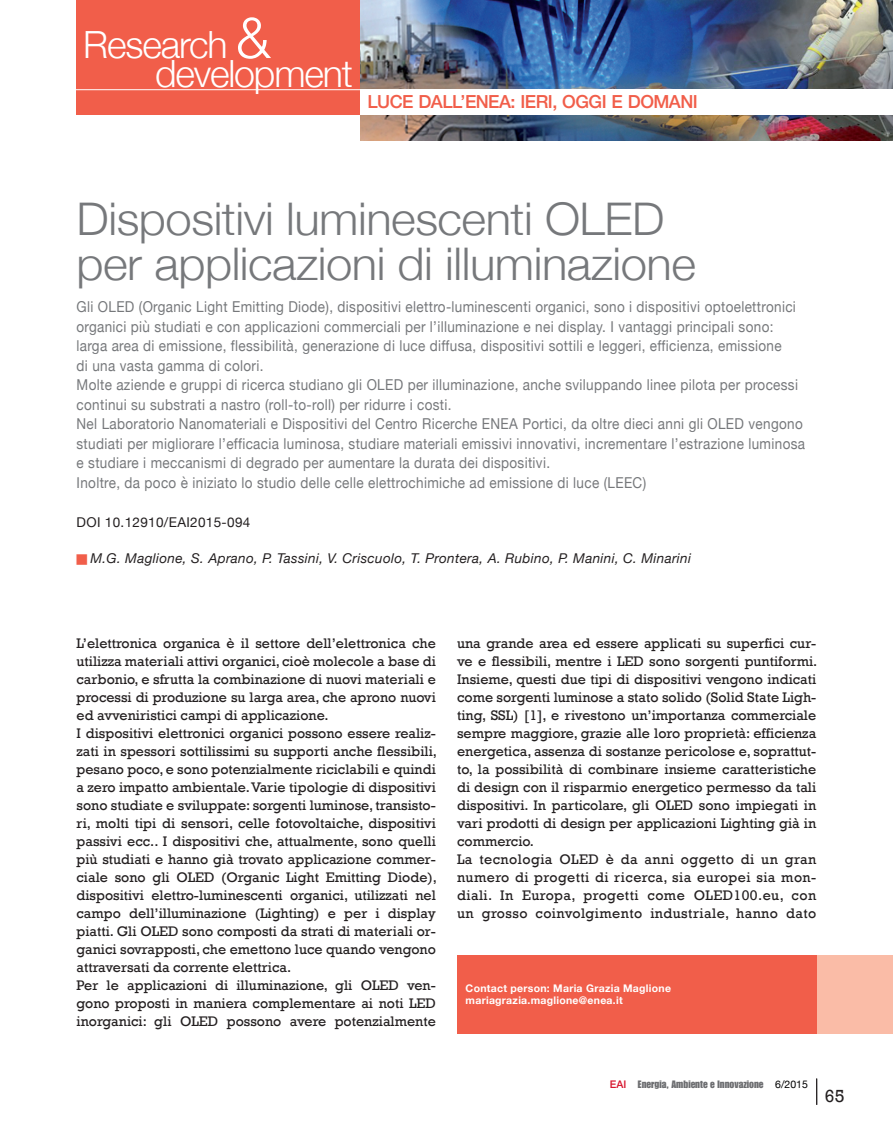
<style>
.page{position:relative;width:893px;height:1127px;background:#fff}
.page>*{position:absolute;margin:0;border:0;box-sizing:border-box;transform-origin:0 0}
.t1{font:300 45px/45px "Helvetica Neue";letter-spacing:-.01em;color:#76787b;scale:1.05 1}
.t2{font:300 37.5px/28.5px "Helvetica Neue";letter-spacing:-.03em;color:#fff}
.t3{font:500 18px "Helvetica Neue";letter-spacing:-.03em;color:#f15e4a}
.t4{font:18px "Rockwell";color:#231f20}
.t5{font:15px/19.5px "Helvetica Neue";letter-spacing:.025em;color:#76787b;scale:.9 1}
.t6{font:14.25px/18px "Rockwell";color:#231f20}
.t7{font:italic 13.5px "Helvetica Neue";letter-spacing:.025em;color:#231f20}
.t8{font:13.5px "Helvetica Neue";letter-spacing:.025em;color:#231f20}
.t9{font:700 10.5px/12px "Helvetica Neue";letter-spacing:.025em;color:#fff}
.t10{font:10.5px "Impact LT Std";color:#6c6d70}
.s1{font-size:57px}
.s2{color:#f15e4a}
.s3{font-family:"Helvetica Neue";font-weight:500;color:#d7162e}
.s4{font-family:"Helvetica Neue";color:#000}
</style>
<div class="page">
<svg style="left:816px;top:1078px;width:1px;height:27px"></svg>
<div style="left:816px;top:955px;width:77px;height:78px;background:#fabca7"></div>
<div style="left:457px;top:955px;width:359px;height:78px;background:#f15e4a"></div>
<div style="left:77px;top:0;width:283px;height:115px;background:#f15e4a"></div>
<img style="left:360px;top:0;width:533px;height:140px">
<hr style="left:32px;top:89px;width:861px;height:1px;background:#fff">
<div style="left:360px;top:89px;width:533px;height:25px;background:#fff"></div>
<h2 class="t2" style="left:155px;top:28px;width:199px;text-indent:-72px">Research <span class="s1">&amp; </span>development</h2>
<p class="t3" style="left:367px;top:87px;width:332px">LUCE DALL’ENEA: IERI, OGGI E DOMANI</p>
<h1 class="t1" style="left:77px;top:193px;width:591px">Dispositivi luminescenti OLED per applicazioni di illuminazione</h1>
<p class="t5" style="left:77px;top:298px;width:811px">Gli OLED (Organic Light Emitting Diode), dispositivi elettro-luminescenti organici, sono i dispositivi optoelettronici organici più studiati e con applicazioni commerciali per l’illuminazione e nei display. I vantaggi principali sono: larga area di emissione, flessibilità, generazione di luce diffusa, dispositivi sottili e leggeri, efficienza, emissione<br>di una vasta gamma di colori.<br>Molte aziende e gruppi di ricerca studiano gli OLED per illuminazione, anche sviluppando linee pilota per processi continui su substrati a nastro (roll-to-roll) per ridurre i costi.<br>Nel Laboratorio Nanomateriali e Dispositivi del Centro Ricerche ENEA Portici, da oltre dieci anni gli OLED vengono studiati per migliorare l’efficacia luminosa, studiare materiali emissivi innovativi, incrementare l’estrazione luminosa e studiare i meccanismi di degrado per aumentare la durata dei dispositivi.<br>Inoltre, da poco è iniziato lo studio delle celle elettrochimiche ad emissione di luce (LEEC)</p>
<p class="t8" style="left:77px;top:512px;width:175px">DOI 10.12910/EAI2015-094</p>
<p class="t7" style="left:77px;top:548px;width:616px"><span class="s2">■</span> M.G. Maglione, S. Aprano, P. Tassini, V. Criscuolo, T. Prontera, A. Rubino, P. Manini, C. Minarini</p>
<p class="t6" style="left:77px;top:634px;width:362px">L’elettronica organica è il settore dell’elettronica che utilizza materiali attivi organici, cioè molecole a base di carbonio, e sfrutta la combinazione di nuovi materiali e processi di produzione su larga area, che aprono nuovi ed avveniristici campi di applicazione.<br>I dispositivi elettronici organici possono essere realiz&shy;zati in spessori sottilissimi su supporti anche flessibili, pesano poco, e sono potenzialmente riciclabili e quindi a zero impatto ambientale. Varie tipologie di dispositivi sono studiate e sviluppate: sorgenti luminose, transisto&shy;ri, molti tipi di sensori, celle fotovoltaiche, dispositivi passivi ecc.. I dispositivi che, attualmente, sono quelli più studiati e hanno già trovato applicazione commer&shy;ciale sono gli OLED (Organic Light Emitting Diode), dispositivi elettro-luminescenti organici, utilizzati nel campo dell’illuminazione (Lighting) e per i display piatti. Gli OLED sono composti da strati di materiali or&shy;ganici sovrapposti, che emettono luce quando vengono attraversati da corrente elettrica.<br>Per le applicazioni di illuminazione, gli OLED ven&shy;gono proposti in maniera complementare ai noti LED inorganici: gli OLED possono avere potenzialmente</p>
<p class="t6" style="left:457px;top:634px;width:362px">una grande area ed essere applicati su superfici cur&shy;ve e flessibili, mentre i LED sono sorgenti puntiformi.<br>Insieme, questi due tipi di dispositivi vengono indicati come sorgenti luminose a stato solido (Solid State Ligh&shy;ting, SSL) [1], e rivestono un’importanza commerciale sempre maggiore, grazie alle loro proprietà: efficienza energetica, assenza di sostanze pericolose e, soprattut&shy;to, la possibilità di combinare insieme caratteristiche di design con il risparmio energetico permesso da tali dispositivi. In particolare, gli OLED sono impiegati in vari prodotti di design per applicazioni Lighting già in commercio.<br>La tecnologia OLED è da anni oggetto di un gran numero di progetti di ricerca, sia europei sia mon&shy;diali. In Europa, progetti come OLED100.eu, con un grosso coinvolgimento industriale, hanno dato</p>
<p class="t9" style="left:466px;top:983px;width:207px">Contact person: Maria Grazia Maglione mariagrazia.maglione@enea.it</p>
<p class="t10" style="left:610px;top:1078px;width:200px"><span class="s3">EAI</span> Energia, Ambiente e Innovazione <span class="s4">6/2015</span></p>
<p class="t4" style="left:825px;top:1086px;width:21px">65</p>
</div>
